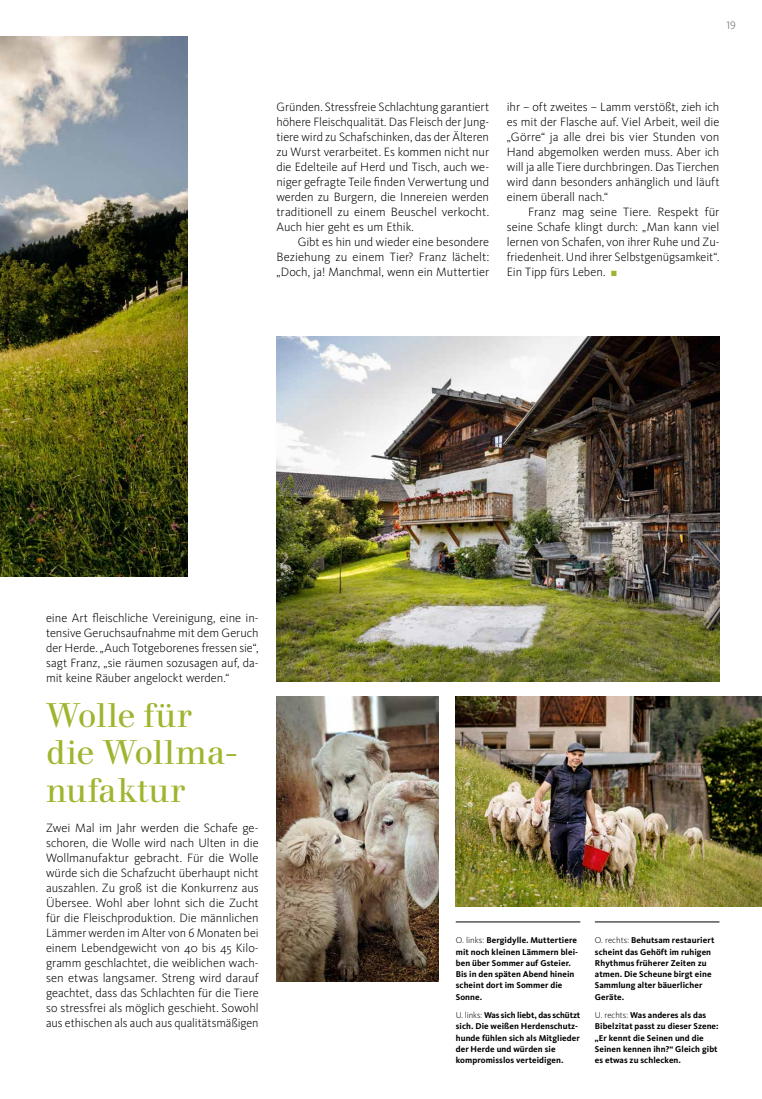
<style>
.page{position:relative;width:762px;height:1099px;background:#fff}
.page>*{position:absolute;margin:0;border:0;box-sizing:border-box;transform-origin:0 0}
.t1{font:33.75px/37.5px "Walbaum";letter-spacing:.01em;color:#a0b42e}
.t2{font:300 12.5px/15px "Kievit OT";letter-spacing:-.005em;color:#000;text-align:justify}
.t3{font:300 11.25px "Kievit OT";color:#636362}
.t4{font:700 8.75px/11.2px "Kievit OT";letter-spacing:.01em;color:#000}
.s1{color:#a0b42e}
.s2{font-weight:300}
</style>
<div class="page">
<img style="left:0;top:36px;width:188px;height:540px">
<img style="left:276px;top:696px;width:162px;height:285px">
<img style="left:456px;top:696px;width:306px;height:210px">
<hr style="left:456px;top:921px;width:124px;height:1px;background:#000">
<hr style="left:595px;top:921px;width:124px;height:1px;background:#000">
<img style="left:276px;top:336px;width:443px;height:345px">
<p class="t3" style="left:726px;top:19px;width:11px">19</p>
<p class="t2" style="left:276px;top:100px;width:214px">Gründen. Stressfreie Schlachtung garantiert höhere Fleischqualität. Das Fleisch der Jung&shy;tiere wird zu Schafschinken, das der Älteren zu Wurst verarbeitet. Es kommen nicht nur die Edelteile auf Herd und Tisch, auch we&shy;niger gefragte Teile finden Verwertung und werden zu Burgern, die Innereien werden traditionell zu einem Beuschel verkocht.<br>Auch hier geht es um Ethik.</p>
<p class="t2" style="left:276px;top:235px;width:214px;text-indent:21px">Gibt es hin und wieder eine besondere Beziehung zu einem Tier? Franz lächelt: „Doch, ja! Manchmal, wenn ein Muttertier</p>
<p class="t2" style="left:507px;top:100px;width:214px">ihr – oft zweites – Lamm verstößt, zieh ich es mit der Flasche auf. Viel Arbeit, weil die „Görre“ ja alle drei bis vier Stunden von Hand abgemolken werden muss. Aber ich will ja alle Tiere durchbringen. Das Tierchen wird dann besonders anhänglich und läuft einem überall nach.“</p>
<p class="t2" style="left:507px;top:205px;width:214px;text-indent:21px">Franz mag seine Tiere. Respekt für seine Schafe klingt durch: „Man kann viel lernen von Schafen, von ihrer Ruhe und Zu&shy;friedenheit. Und ihrer Selbstgenügsamkeit“.<br>Ein Tipp fürs Leben. <span class="s1">■</span></p>
<p class="t2" style="left:46px;top:610px;width:214px">eine Art fleischliche Vereinigung, eine in&shy;tensive Geruchsaufnahme mit dem Geruch der Herde. „Auch Totgeborenes fressen sie“, sagt Franz, „sie räumen sozusagen auf, da&shy;mit keine Räuber angelockt werden.“</p>
<h1 class="t1" style="left:46px;top:696px;width:193px">Wolle für die Wollma&shy;nufaktur</h1>
<p class="t2" style="left:46px;top:820px;width:214px">Zwei Mal im Jahr werden die Schafe ge&shy;schoren, die Wolle wird nach Ulten in die Wollmanufaktur gebracht. Für die Wolle würde sich die Schafzucht überhaupt nicht auszahlen. Zu groß ist die Konkurrenz aus Übersee. Wohl aber lohnt sich die Zucht für die Fleischproduktion. Die männlichen Lämmer werden im Alter von 6 Monaten bei einem Lebendgewicht von 40 bis 45 Kilo&shy;gramm geschlachtet, die weiblichen wach&shy;sen etwas langsamer. Streng wird darauf geachtet, dass das Schlachten für die Tiere so stressfrei als möglich geschieht. Sowohl aus ethischen als auch aus qualitätsmäßigen</p>
<p class="t4" style="left:456px;top:934px;width:124px"><span class="s2">O. links:</span> Bergidylle. Muttertiere mit noch kleinen Lämmern blei&shy;ben über Sommer auf Gsteier.<br>Bis in den späten Abend hinein scheint dort im Sommer die<br>Sonne.</p>
<p class="t4" style="left:456px;top:1009px;width:126px"><span class="s2">U. links:</span> Was sich liebt, das schützt sich. Die weißen Herdenschutz&shy;hunde fühlen sich als Mitglieder der Herde und würden sie kompromisslos verteidigen.</p>
<p class="t4" style="left:595px;top:934px;width:121px"><span class="s2">O. rechts:</span> Behutsam restauriert scheint das Gehöft im ruhigen<br>Rhythmus früherer Zeiten zu atmen. Die Scheune birgt eine<br>Sammlung alter bäuerlicher<br>Geräte.</p>
<p class="t4" style="left:595px;top:1009px;width:125px"><span class="s2">U. rechts:</span> Was anderes als das<br>Bibelzitat passt zu dieser Szene: „Er kennt die Seinen und die<br>Seinen kennen ihn?“ Gleich gibt es etwas zu schlecken.</p>
</div>
